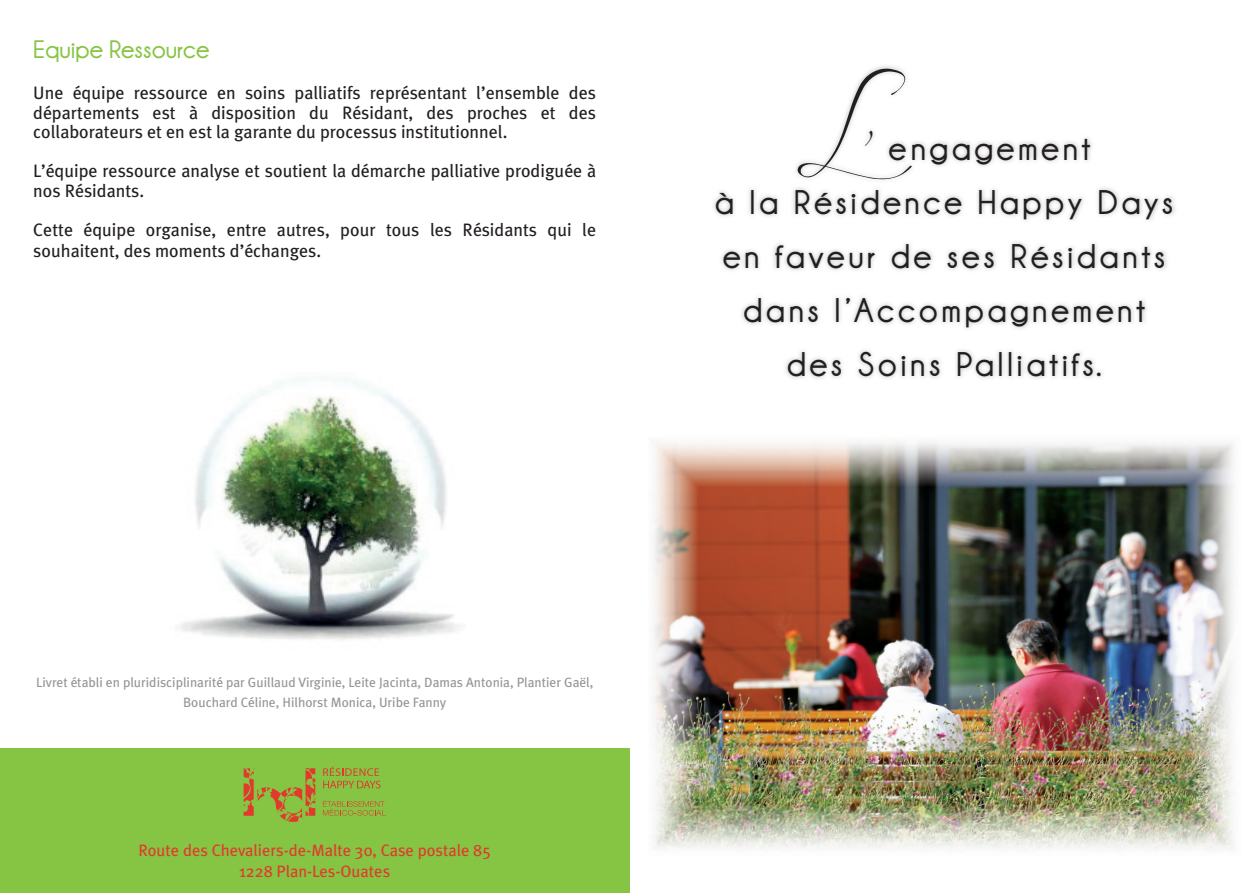
<style>
.page{position:relative;width:1259px;height:893px;background:#fff}
.page>*{position:absolute;margin:0;border:0;box-sizing:border-box;transform-origin:0 0}
.t1{font:700 34.5px/54px "Champagne&Limousines";letter-spacing:.1em;color:#231f20;text-align:center}
.t2{font:700 25.5px "Champagne&Limousines";color:#86c443}
.t3{font:18px/19.5px "Meta Plus";color:#231f20}
.t4{font:16.5px/21.6px "Meta Plus";color:#e13a2d;text-align:center}
.t5{font:13.5px/19.5px "Meta Plus";color:#939598;text-align:center}
.s1{font-family:"Beforethe Rain";font-weight:400;font-size:54px}
.s2{font-family:"Zapfino";font-weight:400;font-size:25.5px}
</style>
<div class="page">
<img style="left:179px;top:377px;width:283px;height:263px">
<div style="left:0;top:748px;width:629px;height:145px;background:#86c443"></div>
<svg style="left:323px;top:767px;width:57px;height:21px"></svg>
<svg style="left:323px;top:800px;width:63px;height:16px"></svg>
<svg style="left:244px;top:768px;width:72px;height:54px"></svg>
<img style="left:713px;top:66px;width:462px;height:313px">
<img style="left:653px;top:441px;width:289px;height:269px">
<img style="left:942px;top:443px;width:292px;height:267px">
<img style="left:653px;top:710px;width:581px;height:140px">
<h2 class="t2" style="left:33px;top:35px;width:177px">Equipe Ressource</h2>
<p class="t3" style="left:33px;top:83px;width:564px;text-align:justify">Une équipe ressource en soins palliatifs représentant l’ensemble des départements est à disposition du Résidant, des proches et des collaborateurs et en est la garante du processus institutionnel.</p>
<p class="t3" style="left:33px;top:161px;width:564px">L’équipe ressource analyse et soutient la démarche palliative prodiguée à nos Résidants.</p>
<p class="t3" style="left:33px;top:218px;width:564px;line-height:21.6px">Cette équipe organise, entre autres, pour tous les Résidants qui le souhaitent, des moments d’échanges.</p>
<p class="t5" style="left:36px;top:673px;width:558px">Livret établi en pluridisciplinarité par Guillaud Virginie, Leite Jacinta, Damas Antonia, Plantier Gaël,<br>Bouchard Céline, Hilhorst Monica, Uribe Fanny</p>
<p class="t4" style="left:138px;top:839px;width:354px">Route des Chevaliers-de-Malte 30, Case postale 85<br>1228 Plan-Les-Ouates</p>
<h1 class="t1" style="left:715px;top:121px;width:460px"><span class="s1">L</span><span class="s2">’</span> engagement<br>à la Résidence Happy Days en faveur de ses Résidants dans l’Accompagnement des Soins Palliatifs.</h1>
</div>
